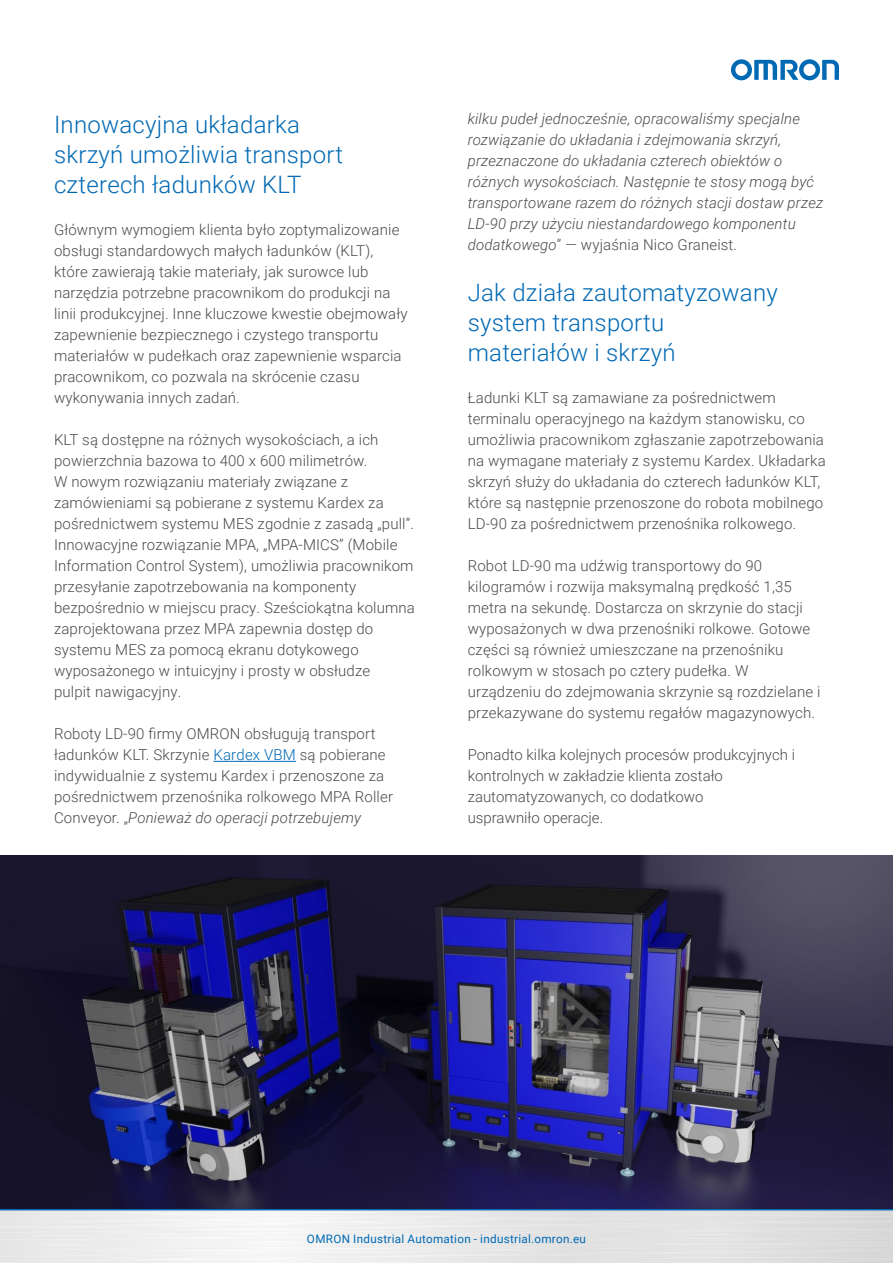
<style>
.page{position:relative;width:893px;height:1263px;background:#fff}
.page>*{position:absolute;margin:0;border:0;box-sizing:border-box;transform-origin:0 0}
.t1{font:300 24px/30px "Roboto";letter-spacing:.01em;color:#0069b4}
.t2{font:300 15px/21px "Roboto";letter-spacing:.01em;color:#4a4a49}
.t3{font:italic 300 15px/21px "Roboto";letter-spacing:.01em;color:#4a4a49}
.t4{font:11.7px "Roboto";letter-spacing:.025em;color:#0069b4}
.s1{color:#0069b4}
.s2{font-style:italic}
.s3{font-style:normal}
</style>
<div class="page">
<svg style="left:731px;top:59px;width:108px;height:21px"></svg>
<svg style="left:0;top:1210px;width:893px;height:53px"></svg>
<hr style="left:214px;top:761px;width:82px;height:1px;background:#0069b4">
<img style="left:0;top:855px;width:893px;height:354px">
<hr style="left:0;top:1209px;width:893px;height:1px;background:#0069b4">
<h1 class="t1" style="left:54px;top:109px;width:291px">Innowacyjna układarka skrzyń umożliwia transport czterech ładunków KLT</h1>
<p class="t2" style="left:54px;top:219px;width:355px">Głównym wymogiem klienta było zoptymalizowanie obsługi standardowych małych ładunków (KLT), które zawierają takie materiały, jak surowce lub narzędzia potrzebne pracownikom do produkcji na linii produkcyjnej. Inne kluczowe kwestie obejmowały zapewnienie bezpiecznego i czystego transportu materiałów w pudełkach oraz zapewnienie wsparcia pracownikom, co pozwala na skrócenie czasu wykonywania innych zadań.</p>
<p class="t2" style="left:54px;top:429px;width:362px">KLT są dostępne na różnych wysokościach, a ich powierzchnia bazowa to 400 x 600 milimetrów.<br>W nowym rozwiązaniu materiały związane z zamówieniami są pobierane z systemu Kardex za pośrednictwem systemu MES zgodnie z zasadą „pull”.<br>Innowacyjne rozwiązanie MPA, „MPA-MICS” (Mobile Information Control System), umożliwia pracownikom przesyłanie zapotrzebowania na komponenty bezpośrednio w miejscu pracy. Sześciokątna kolumna zaprojektowana przez MPA zapewnia dostęp do systemu MES za pomocą ekranu dotykowego wyposażonego w intuicyjny i prosty w obsłudze<br>pulpit nawigacyjny.</p>
<p class="t2" style="left:54px;top:723px;width:341px">Roboty LD-90 firmy OMRON obsługują transport ładunków KLT. Skrzynie <span class="s1">Kardex VBM</span> są pobierane indywidualnie z systemu Kardex i przenoszone za pośrednictwem przenośnika rolkowego MPA Roller Conveyor. „<span class="s2">Ponieważ do operacji potrzebujemy</span></p>
<p class="t3" style="left:468px;top:107px;width:357px">kilku pudeł jednocześnie, opracowaliśmy specjalne rozwiązanie do układania i zdejmowania skrzyń, przeznaczone do układania czterech obiektów o różnych wysokościach. Następnie te stosy mogą być transportowane razem do różnych stacji dostaw przez LD-90 przy użyciu niestandardowego komponentu dodatkowego<span class="s3">” — wyjaśnia Nico Graneist.</span></p>
<h1 class="t1" style="left:468px;top:276px;width:312px">Jak działa zautomatyzowany system transportu materiałów i skrzyń</h1>
<p class="t2" style="left:468px;top:386px;width:359px">Ładunki KLT są zamawiane za pośrednictwem terminalu operacyjnego na każdym stanowisku, co umożliwia pracownikom zgłaszanie zapotrzebowania na wymagane materiały z systemu Kardex. Układarka skrzyń służy do układania do czterech ładunków KLT, które są następnie przenoszone do robota mobilnego LD-90 za pośrednictwem przenośnika rolkowego.</p>
<p class="t2" style="left:468px;top:554px;width:354px">Robot LD-90 ma udźwig transportowy do 90 kilogramów i rozwija maksymalną prędkość 1,35 metra na sekundę. Dostarcza on skrzynie do stacji wyposażonych w dwa przenośniki rolkowe. Gotowe części są również umieszczane na przenośniku rolkowym w stosach po cztery pudełka. W urządzeniu do zdejmowania skrzynie są rozdzielane i przekazywane do systemu regałów magazynowych.</p>
<p class="t2" style="left:468px;top:743px;width:329px">Ponadto kilka kolejnych procesów produkcyjnych i kontrolnych w zakładzie klienta zostało zautomatyzowanych, co dodatkowo<br>usprawniło operacje.</p>
<p class="t4" style="left:307px;top:1230px;width:281px">OMRON Industrial Automation - industrial.omron.eu</p>
</div>
